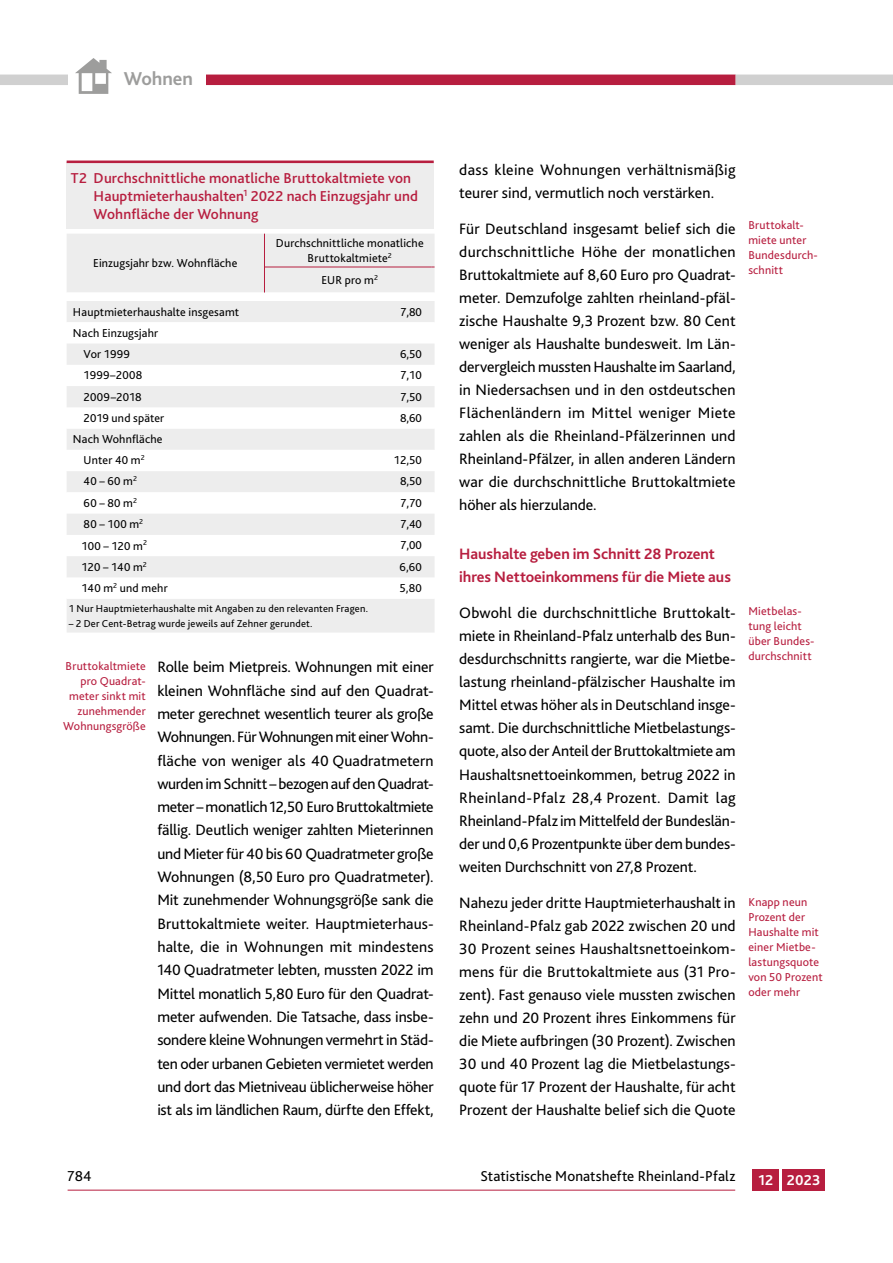
<style>
.page{position:relative;width:893px;height:1263px;background:#fff}
.page>*{position:absolute;margin:0;border:0;box-sizing:border-box;transform-origin:0 0}
.t1{font:700 19.5px "Bliss 2";color:#9d9d9c}
.t2{font:15.75px/23.1px "Bliss 2";color:#000;text-align:justify}
.t3{font:700 15.75px/23.1px "Bliss 2";letter-spacing:-.005em;color:#b71e3f}
.t4{font:500 15px/18px "Bliss 2";letter-spacing:.005em;color:#b71e3f}
.t5{font:15px "Bliss 2";letter-spacing:.005em;color:#000}
.t6{font:700 15px "Bliss 2";letter-spacing:.005em;color:#fff}
.t7{font:12px/15px "Bliss 2";letter-spacing:.015em;color:#b71e3f}
.Tabelle_linksb{font:12px "Bliss 2";letter-spacing:.015em;color:#000}
.Tabelle_Mitte{font:12px "Bliss 2";letter-spacing:.015em;color:#000}
.Tabelle_Ziffern_rechtsb{font:12px "Bliss 2";color:#000}
.Tabelle_Mitte-2{font:10.5px "Bliss 2";letter-spacing:.015em;color:#000}
</style>
<div class="page">
<hr style="left:68px;top:1190px;width:667px;height:1px;background:#b71e3f">
<div style="left:753px;top:1169px;width:26px;height:22px;background:#b71e3f"></div>
<div style="left:782px;top:1169px;width:43px;height:22px;background:#b71e3f"></div>
<div style="left:68px;top:75px;width:668px;height:10px;background:#b71e3f"></div>
<div style="left:736px;top:75px;width:157px;height:10px;background:#d0d0d0"></div>
<div style="left:0;top:75px;width:68px;height:10px;background:#d0d0d0"></div>
<div style="left:91px;top:60px;width:115px;height:29px;background:#fff"></div>
<div style="left:68px;top:43px;width:50px;height:51px;background:#fff"></div>
<svg style="left:75px;top:58px;width:37px;height:36px"></svg>
<div style="left:67px;top:162px;width:367px;height:67px;background:#ededed"></div>
<hr style="left:67px;top:161px;width:367px;height:2px;background:#b71e3f">
<div style="left:67px;top:234px;width:368px;height:398px;background:#ededed"></div>
<svg style="left:67px;top:292px;width:368px;height:307px"></svg>
<svg style="left:67px;top:344px;width:368px;height:233px;fill:#ededed"></svg>
<hr style="left:265px;top:267px;width:166px;height:1px;background:#b71e3f">
<hr style="left:264px;top:234px;width:1px;height:33px;background:#b71e3f">
<svg style="left:264px;top:267px;width:1px;height:25px"></svg>
<p class="t1" style="left:124px;top:66px;width:71px">Wohnen</p>
<p class="t4" style="left:94px;top:169px;width:326px;text-indent:-23px">T2 Durchschnittliche monatliche Bruttokaltmiete von<br>Hauptmieterhaushalten<sup>1</sup> 2022 nach Einzugsjahr und<br>Wohnfläche der Wohnung</p>
<p class="Tabelle_Mitte" style="left:93px;top:256px;width:146px">Einzugsjahr bzw. Wohnfläche</p>
<p class="Tabelle_Mitte" style="left:276px;top:235px;width:149px">Durchschnittliche monatliche</p>
<p class="Tabelle_Mitte" style="left:308px;top:250px;width:86px">Bruttokaltmiete<sup>2</sup></p>
<p class="Tabelle_Mitte" style="left:321px;top:272px;width:58px">EUR pro m<sup>2</sup></p>
<p class="Tabelle_linksb" style="left:73px;top:304px;width:168px">Hauptmieterhaushalte insgesamt</p>
<p class="Tabelle_Ziffern_rechtsb" style="left:400px;top:304px;width:23px">7,80</p>
<p class="Tabelle_linksb" style="left:73px;top:325px;width:87px">Nach Einzugsjahr</p>
<p class="Tabelle_linksb" style="left:84px;top:347px;width:48px">Vor 1999</p>
<p class="Tabelle_Ziffern_rechtsb" style="left:400px;top:347px;width:23px">6,50</p>
<p class="Tabelle_linksb" style="left:84px;top:368px;width:60px">1999–2008</p>
<p class="Tabelle_Ziffern_rechtsb" style="left:400px;top:368px;width:23px">7,10</p>
<p class="Tabelle_linksb" style="left:84px;top:389px;width:60px">2009–2018</p>
<p class="Tabelle_Ziffern_rechtsb" style="left:400px;top:389px;width:23px">7,50</p>
<p class="Tabelle_linksb" style="left:84px;top:410px;width:82px">2019 und später</p>
<p class="Tabelle_Ziffern_rechtsb" style="left:400px;top:410px;width:23px">8,60</p>
<p class="Tabelle_linksb" style="left:73px;top:432px;width:91px">Nach Wohnfläche</p>
<p class="Tabelle_linksb" style="left:84px;top:453px;width:63px">Unter 40 m<sup>2</sup></p>
<p class="Tabelle_Ziffern_rechtsb" style="left:394px;top:453px;width:30px">12,50</p>
<p class="Tabelle_linksb" style="left:84px;top:473px;width:55px">40 – 60 m<sup>2</sup></p>
<p class="Tabelle_Ziffern_rechtsb" style="left:400px;top:473px;width:23px">8,50</p>
<p class="Tabelle_linksb" style="left:84px;top:495px;width:55px">60 – 80 m<sup>2</sup></p>
<p class="Tabelle_Ziffern_rechtsb" style="left:400px;top:495px;width:23px">7,70</p>
<p class="Tabelle_linksb" style="left:84px;top:517px;width:61px">80 – 100 m<sup>2</sup></p>
<p class="Tabelle_Ziffern_rechtsb" style="left:400px;top:517px;width:23px">7,40</p>
<p class="Tabelle_linksb" style="left:81px;top:538px;width:67px">100 – 120 m<sup>2</sup></p>
<p class="Tabelle_Ziffern_rechtsb" style="left:400px;top:538px;width:23px">7,00</p>
<p class="Tabelle_linksb" style="left:81px;top:559px;width:67px">120 – 140 m<sup>2</sup></p>
<p class="Tabelle_linksb" style="left:400px;top:559px;width:24px">6,60</p>
<p class="Tabelle_linksb" style="left:81px;top:581px;width:88px">140 m<sup>2</sup> und mehr</p>
<p class="Tabelle_linksb" style="left:400px;top:581px;width:24px">5,80</p>
<p class="Tabelle_Mitte-2" style="left:69px;top:601px;width:301px">1 Nur Hauptmieterhaushalte mit Angaben zu den relevanten Fragen.</p>
<p class="Tabelle_Mitte-2" style="left:69px;top:617px;width:245px">– 2 Der Cent-Betrag wurde jeweils auf Zehner gerundet.</p>
<p class="t7" style="left:63px;top:659px;width:84px;text-align:right">Bruttokaltmiete pro Quadrat&shy;meter sinkt mit zunehmender<br>Wohnungsgröße</p>
<p class="t2" style="left:157px;top:655px;width:278px">Rolle beim Mietpreis. Wohnungen mit einer kleinen Wohnfläche sind auf den Quadrat&shy;meter gerechnet wesentlich teurer als große Wohnungen. Für Wohnungen mit einer Wohn&shy;fläche von weniger als 40 Quadratmetern wurden im Schnitt – bezogen auf den Quadrat&shy;meter – monatlich 12,50 Euro Bruttokaltmiete fällig. Deutlich weniger zahlten Mieterinnen und Mieter für 40 bis 60 Quadratmeter große Wohnungen (8,50 Euro pro Quadratmeter).<br>Mit zunehmender Wohnungsgröße sank die Bruttokaltmiete weiter. Hauptmieterhaus&shy;halte, die in Wohnungen mit mindestens 140 Quadratmeter lebten, mussten 2022 im Mittel monatlich 5,80 Euro für den Quadrat&shy;meter aufwenden. Die Tatsache, dass insbe&shy;sondere kleine Wohnungen vermehrt in Städ&shy;ten oder urbanen Gebieten vermietet werden und dort das Mietniveau üblicherweise höher ist als im ländlichen Raum, dürfte den Effekt,</p>
<p class="t2" style="left:459px;top:158px;width:278px">dass kleine Wohnungen verhältnismäßig teurer sind, vermutlich noch verstärken.</p>
<p class="t2" style="left:459px;top:217px;width:278px">Für Deutschland insgesamt belief sich die durchschnittliche Höhe der monatlichen Bruttokaltmiete auf 8,60 Euro pro Quadrat&shy;meter. Demzufolge zahlten rheinland-pfäl&shy;zische Haushalte 9,3 Prozent bzw. 80 Cent weniger als Haushalte bundesweit. Im Län&shy;dervergleich mussten Haushalte im Saarland, in Niedersachsen und in den ostdeutschen Flächenländern im Mittel weniger Miete zahlen als die Rheinland-Pfälzerinnen und Rheinland-Pfälzer, in allen anderen Ländern war die durchschnittliche Bruttokaltmiete höher als hierzulande.</p>
<h2 class="t3" style="left:459px;top:542px;width:273px">Haushalte geben im Schnitt 28 Prozent ihres Nettoeinkommens für die Miete aus</h2>
<p class="t2" style="left:459px;top:601px;width:278px">Obwohl die durchschnittliche Bruttokalt&shy;miete in Rheinland-Pfalz unterhalb des Bun&shy;desdurchschnitts rangierte, war die Mietbe&shy;lastung rheinland-pfälzischer Haushalte im Mittel etwas höher als in Deutschland insge&shy;samt. Die durchschnittliche Mietbelastungs&shy;quote, also der Anteil der Bruttokaltmiete am Haushaltsnettoeinkommen, betrug 2022 in Rheinland-Pfalz 28,4 Prozent. Damit lag Rheinland-Pfalz im Mittelfeld der Bundeslän&shy;der und 0,6 Prozentpunkte über dem bundes&shy;weiten Durchschnitt von 27,8 Prozent.</p>
<p class="t2" style="left:459px;top:891px;width:278px">Nahezu jeder dritte Hauptmieterhaushalt in Rheinland-Pfalz gab 2022 zwischen 20 und 30 Prozent seines Haushaltsnettoeinkom&shy;mens für die Bruttokaltmiete aus (31 Pro&shy;zent). Fast genauso viele mussten zwischen zehn und 20 Prozent ihres Einkommens für die Miete aufbringen (30 Prozent). Zwischen 30 und 40 Prozent lag die Mietbelastungs&shy;quote für 17 Prozent der Haushalte, für acht Prozent der Haushalte belief sich die Quote</p>
<p class="t7" style="left:748px;top:217px;width:71px">Bruttokalt&shy;miete unter<br>Bundesdurch&shy;schnitt</p>
<p class="t7" style="left:748px;top:604px;width:66px">Mietbelas&shy;tung leicht über Bundes&shy;durchschnitt</p>
<p class="t7" style="left:748px;top:895px;width:76px">Knapp neun<br>Prozent der<br>Haushalte mit einer Mietbe&shy;lastungsquote von 50 Prozent oder mehr</p>
<p class="t5" style="left:68px;top:1166px;width:26px">784</p>
<p class="t5" style="left:481px;top:1166px;width:256px">Statistische Monatshefte Rheinland-Pfalz</p>
<p class="t6" style="left:758px;top:1171px;width:63px">12 2023</p>
</div>
